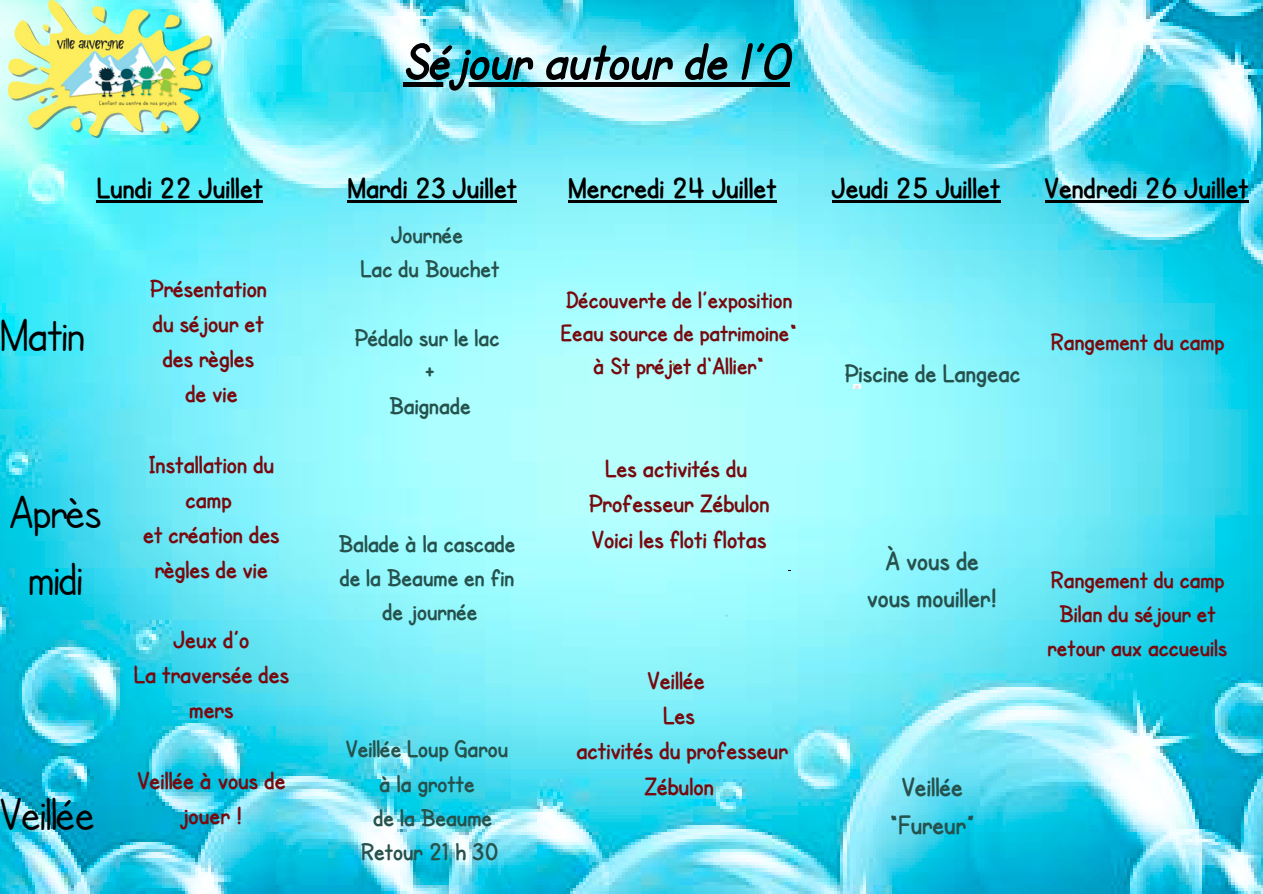
<style>
.page{position:relative;width:1263px;height:894px;background:#fff}
.page>*{position:absolute;margin:0;border:0;box-sizing:border-box;transform-origin:0 0}
.t1{font:italic 700 52.65px "SF Cartoonist Hand";color:#000}
.t2{font:48px/66.3px "SF Cartoonist Hand";color:#000;text-align:center}
.t3{font:700 29.85px "SF Cartoonist Hand";color:#000}
.t4{font:700 27.15px/37.7px "SF Cartoonist Hand";color:#26514c;text-align:center}
.t5{font:700 25.8px "SF Cartoonist Hand";color:#26514c}
.t6{font:700 25.35px/35.2px "SF Cartoonist Hand";color:#770a0f;text-align:center}
.t7{font:700 25.2px/35.1px "SF Cartoonist Hand";color:#770a0f;text-align:center}
.t8{font:700 24.75px/34.3px "SF Cartoonist Hand";color:#26514c;text-align:center}
.t9{font:700 24.45px/33.9px "SF Cartoonist Hand";color:#770a0f;text-align:center}
.t10{font:700 24.15px/33.3px "SF Cartoonist Hand";color:#770a0f;text-align:center}
</style>
<div class="page">
<img style="left:0;top:0;width:1263px;height:893px">
<svg style="left:854px;top:384px;width:6px;height:4px"></svg>
<img style="left:9px;top:0;width:203px;height:137px">
<hr style="left:347px;top:200px;width:170px;height:2px;background:#000">
<hr style="left:568px;top:200px;width:208px;height:2px;background:#000">
<hr style="left:832px;top:200px;width:168px;height:2px;background:#000">
<hr style="left:97px;top:200px;width:166px;height:2px;background:#000">
<div style="left:403px;top:82px;width:386px;height:5px;background:#000"></div>
<hr style="left:1045px;top:200px;width:204px;height:2px;background:#000">
<p class="t1" style="left:403px;top:31px;width:388px">Séjour autour de l’O</p>
<h4 class="t2" style="left:0;top:301px;width:86px">Matin</h4>
<p class="t3" style="left:97px;top:171px;width:168px">Lundi 22 Juillet</p>
<h4 class="t3" style="left:347px;top:171px;width:171px">Mardi 23 Juillet</h4>
<h4 class="t3" style="left:568px;top:171px;width:210px">Mercredi 24 Juillet</h4>
<h4 class="t3" style="left:832px;top:171px;width:170px">Jeudi 25 Juillet</h4>
<h4 class="t7" style="left:150px;top:270px;width:119px">Présentation du séjour et des règles de vie</h4>
<h4 class="t8" style="left:361px;top:217px;width:140px">Journée<br>Lac du Bouchet</h4>
<h4 class="t8" style="left:355px;top:320px;width:146px">Pédalo sur le lac +<br>Baignade</h4>
<p class="t10" style="left:561px;top:283px;width:238px">Découverte de l’exposition<br>Eeau source de patrimoine“ à St préjet d‘Allier“</p>
<p class="t5" style="left:844px;top:358px;width:177px">Piscine de Langeac</p>
<h2 class="t2" style="left:10px;top:478px;width:93px">Après midi</h2>
<h2 class="t2" style="left:0;top:780px;width:96px">Veillée</h2>
<h4 class="t7" style="left:143px;top:446px;width:138px">Installation du camp<br>et création des règles de vie</h4>
<h4 class="t7" style="left:134px;top:621px;width:157px">Jeux d’o<br>La traversée des mers</h4>
<h4 class="t7" style="left:137px;top:762px;width:150px">Veillée à vous de jouer !</h4>
<h3 class="t8" style="left:339px;top:525px;width:178px">Balade à la cascade de la Beaume en fin de journée</h3>
<h3 class="t8" style="left:346px;top:731px;width:164px">Veillée Loup Garou à la grotte<br>de la Beaume<br>Retour 21 h 30</h3>
<h5 class="t6" style="left:589px;top:450px;width:182px">Les activités du<br>Professeur Zébulon<br>Voici les floti flotas</h5>
<p class="t6" style="left:576px;top:662px;width:213px">Veillée<br>Les<br>activités du professeur<br>Zébulon</p>
<p class="t4" style="left:867px;top:541px;width:132px">À vous de vous mouiller!</p>
<p class="t4" style="left:889px;top:767px;width:87px">Veillée “Fureur”</p>
<p class="t3" style="left:1045px;top:171px;width:205px">Vendredi 26 Juillet</p>
<p class="t9" style="left:1051px;top:325px;width:175px">Rangement du camp</p>
<h6 class="t9" style="left:1048px;top:562px;width:181px">Rangement du camp<br>Bilan du séjour et retour aux accueuils</h6>
</div>
